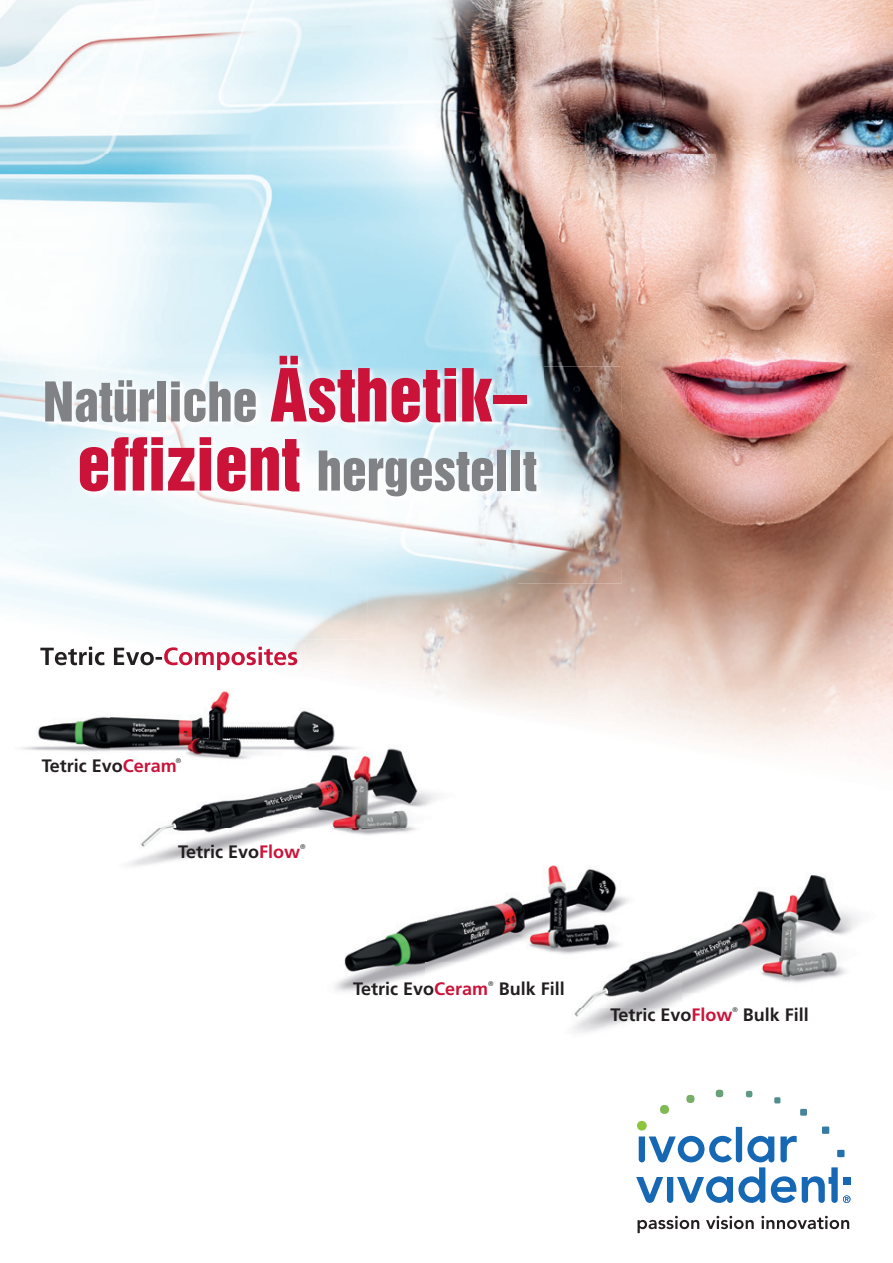
<style>
.page{position:relative;width:893px;height:1263px;background:#fff}
.page>*{position:absolute;margin:0;border:0;box-sizing:border-box;transform-origin:0 0}
.t1{font:50.1px/69.2px "Helvetica Inserat";color:#808285;text-align:right}
.t2{font:700 18px "Frutiger";color:#231f20}
.t3{font:300 6.75px "Frutiger";color:#231f20}
.s1{font-size:66.9px;color:#cb133a}
.s2{color:#cb133a}
</style>
<div class="page">
<img style="left:0;top:0;width:893px;height:362px">
<img style="left:544px;top:362px;width:349px;height:52px">
<img style="left:621px;top:414px;width:219px;height:155px">
<img style="left:840px;top:414px;width:53px;height:341px">
<img style="left:367px;top:569px;width:474px;height:155px">
<img style="left:365px;top:672px;width:3px;height:29px">
<img style="left:161px;top:818px;width:154px;height:10px">
<img style="left:518px;top:366px;width:103px;height:217px">
<img style="left:51px;top:504px;width:467px;height:79px">
<img style="left:44px;top:354px;width:500px;height:150px">
<img style="left:21px;top:639px;width:139px;height:113px">
<img style="left:160px;top:639px;width:205px;height:62px">
<img style="left:39px;top:645px;width:266px;height:33px">
<img style="left:40px;top:647px;width:122px;height:18px">
<img style="left:164px;top:647px;width:133px;height:23px">
<img style="left:682px;top:891px;width:109px;height:102px">
<img style="left:791px;top:875px;width:68px;height:108px">
<img style="left:572px;top:993px;width:121px;height:40px">
<img style="left:610px;top:1007px;width:81px;height:14px">
<img style="left:426px;top:897px;width:109px;height:65px">
<img style="left:335px;top:921px;width:91px;height:71px">
<img style="left:535px;top:865px;width:147px;height:142px">
<img style="left:127px;top:828px;width:181px;height:38px">
<img style="left:315px;top:701px;width:154px;height:127px">
<img style="left:111px;top:701px;width:254px;height:117px">
<img style="left:332px;top:828px;width:84px;height:7px">
<img style="left:0;top:148px;width:1px;height:919px">
<svg style="left:636px;top:1090px;width:214px;height:113px"></svg>
<svg style="left:638px;top:1216px;width:61px;height:17px"></svg>
<svg style="left:706px;top:1216px;width:48px;height:13px"></svg>
<svg style="left:761px;top:1216px;width:88px;height:13px"></svg>
<h1 class="t1" style="left:43px;top:368px;width:495px">Natürliche <span class="s1">Ästhetik– effizient</span> hergestellt</h1>
<p class="t2" style="left:42px;top:755px;width:137px">Tetric Evo<span class="s2">Ceram</span></p>
<p class="t3" style="left:176px;top:757px;width:7px">®</p>
<p class="t2" style="left:178px;top:841px;width:124px">Tetric Evo<span class="s2">Flow</span></p>
<p class="t3" style="left:300px;top:843px;width:7px">®</p>
<p class="t2" style="left:353px;top:978px;width:137px">Tetric Evo<span class="s2">Ceram</span></p>
<p class="t3" style="left:488px;top:980px;width:7px">®</p>
<p class="t2" style="left:499px;top:978px;width:68px">Bulk Fill</p>
<p class="t2" style="left:610px;top:1004px;width:124px">Tetric Evo<span class="s2">Flow</span></p>
<p class="t3" style="left:732px;top:1005px;width:7px">®</p>
<p class="t2" style="left:743px;top:1004px;width:68px">Bulk Fill</p>
</div>
